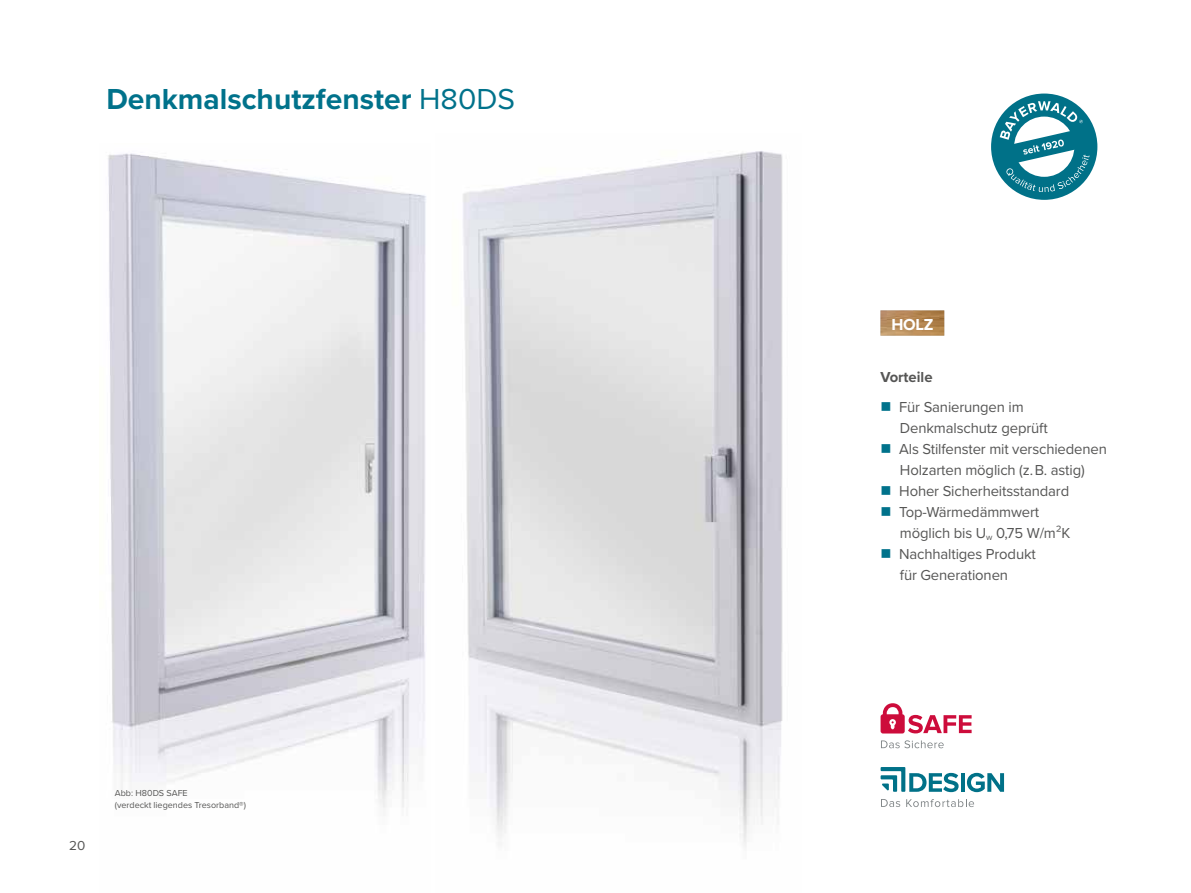
<style>
.page{position:relative;width:1191px;height:893px;background:#fff}
.page>*{position:absolute;margin:0;border:0;box-sizing:border-box;transform-origin:0 0}
.t1{font:700 30px "Proxima Nova";color:#00728b}
.t2{font:700 16.5px "Proxima Nova";color:#fff}
.t3{font:15px/21px "Proxima Nova";letter-spacing:-.01em;color:#565655}
.t4{font:700 15px "Proxima Nova";color:#565655}
.t5{font:13.5px "Proxima Nova";color:#565655}
.t6{font:9px/12px "Proxima Nova";color:#565655}
.s1{font-weight:400}
.s2{color:#00728b}
</style>
<div class="page">
<img style="left:463px;top:151px;width:320px;height:696px">
<img style="left:108px;top:153px;width:318px;height:655px">
<svg style="left:991px;top:94px;width:106px;height:106px"></svg>
<img style="left:880px;top:310px;width:64px;height:26px">
<svg style="left:880px;top:703px;width:91px;height:30px"></svg>
<svg style="left:881px;top:740px;width:62px;height:8px"></svg>
<svg style="left:961px;top:773px;width:3px;height:19px"></svg>
<svg style="left:967px;top:773px;width:37px;height:19px"></svg>
<svg style="left:880px;top:767px;width:78px;height:25px"></svg>
<svg style="left:906px;top:799px;width:68px;height:8px"></svg>
<svg style="left:881px;top:799px;width:19px;height:8px"></svg>
<h1 class="t1" style="left:106px;top:76px;width:410px">Denkmalschutzfenster <span class="s1">H80DS</span></h1>
<p class="t5" style="left:69px;top:836px;width:18px">20</p>
<p class="t6" style="left:115px;top:786px;width:133px">Abb: H80DS SAFE<br>(verdeckt liegendes Tresorband®)</p>
<p class="t2" style="left:891px;top:312px;width:44px">HOLZ</p>
<p class="t4" style="left:880px;top:366px;width:54px">Vorteile</p>
<p class="t3" style="left:900px;top:396px;width:149px;text-indent:-19px"><span class="s2">■</span> Für Sanierungen im<br>Denkmalschutz geprüft</p>
<p class="t3" style="left:880px;top:438px;width:228px;text-align:center"><span class="s2">■</span> Als Stilfenster mit verschiedenen<br>Holzarten möglich (z. B. astig)</p>
<p class="t3" style="left:880px;top:480px;width:190px"><span class="s2">■</span> Hoher Sicherheitsstandard</p>
<p class="t3" style="left:900px;top:501px;width:172px;text-indent:-19px"><span class="s2">■</span> Top-Wärmedämmwert möglich bis U<sub>w</sub> 0,75 W/m²K</p>
<p class="t3" style="left:880px;top:543px;width:157px;text-align:center"><span class="s2">■</span> Nachhaltiges Produkt für Generationen</p>
</div>
